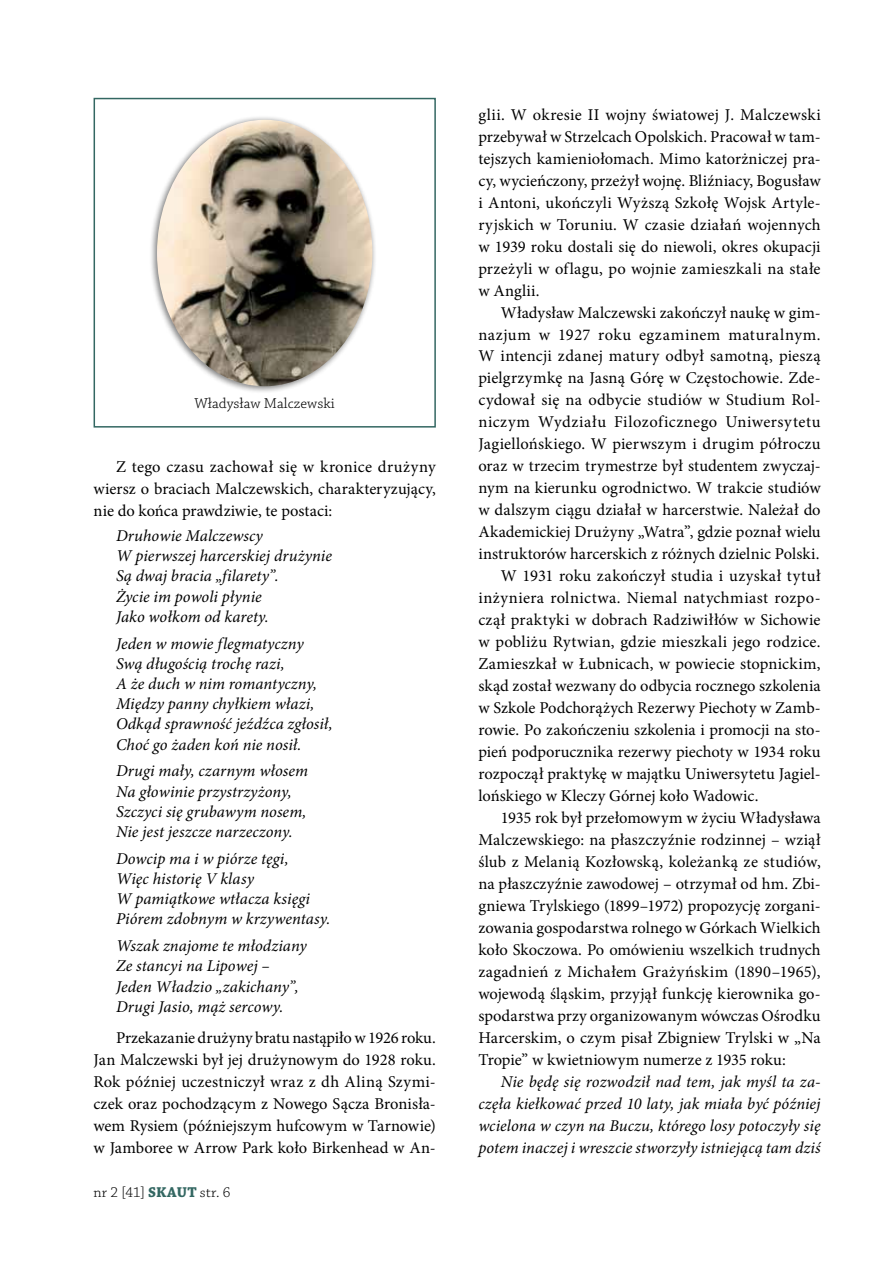
<style>
.page{position:relative;width:893px;height:1263px;background:#fff}
.page>*{position:absolute;margin:0;border:0;box-sizing:border-box;transform-origin:0 0}
.t1{font:16.5px/22px "Minion Pro";letter-spacing:.01em;color:#000;text-align:justify}
.t2{font:italic 16.5px/20.2px "Minion Pro";color:#000}
.t3{font:16.5px "Minion Pro";letter-spacing:.03em;color:#000}
.t4{font:16.5px "Minion Pro";letter-spacing:.035em;color:#000}
.t5{font:15px "Chaparral Pro Light Capt";color:#000}
.t6{font:300 15px "Chaparral Pro";letter-spacing:.01em;color:#000}
.s1{font-weight:700;color:#336762}
</style>
<div class="page">
<div style="left:94px;top:98px;width:342px;height:330px;border:2px solid #336762"></div>
<div style="left:150px;top:115px;width:227px;height:278px;background:#000;opacity:.5"></div>
<img style="left:157px;top:120px;width:215px;height:266px">
<p class="t5" style="left:195px;top:395px;width:142px">Władysław Malczewski</p>
<p class="t1" style="left:94px;top:455px;width:344px;text-indent:22px">Z tego czasu zachował się w kronice drużyny wiersz o braciach Malczewskich, charakteryzujący, nie do końca prawdziwie, te postaci:</p>
<p class="t2" style="left:116px;top:525px;width:217px">Druhowie Malczewscy<br>W pierwszej harcerskiej drużynie<br>Są dwaj bracia „filarety”.<br>Życie im powoli płynie<br>Jako wołkom od karety.</p>
<p class="t2" style="left:116px;top:633px;width:218px">Jeden w mowie flegmatyczny<br>Swą długością trochę razi,<br>A że duch w nim romantyczny,<br>Między panny chyłkiem włazi,<br>Odkąd sprawność jeźdźca zgłosił,<br>Choć go żaden koń nie nosił.</p>
<p class="t2" style="left:116px;top:761px;width:194px">Drugi mały, czarnym włosem<br>Na głowinie przystrzyżony,<br>Szczyci się grubawym nosem,<br>Nie jest jeszcze narzeczony.</p>
<p class="t2" style="left:116px;top:848px;width:216px">Dowcip ma i w piórze tęgi,<br>Więc historię V klasy<br>W pamiątkowe wtłacza księgi<br>Piórem zdobnym w krzywentasy.</p>
<p class="t2" style="left:116px;top:936px;width:192px">Wszak znajome te młodziany<br>Ze stancyi na Lipowej –<br>Jeden Władzio „zakichany”,<br>Drugi Jasio, mąż sercowy.</p>
<p class="t1" style="left:94px;top:1027px;width:344px;text-indent:22px">Przekazanie drużyny bratu nastąpiło w 1926 roku.<br>Jan Malczewski był jej drużynowym do 1928 roku.<br>Rok później uczestniczył wraz z dh Aliną Szymi&shy;czek oraz pochodzącym z Nowego Sącza Bronisła&shy;wem Rysiem (późniejszym hufcowym w Tarnowie) w Jamboree w Arrow Park koło Birkenhead w An-</p>
<p class="t6" style="left:94px;top:1184px;width:138px">nr 2 [41] <span class="s1">SKAUT</span> str. 6</p>
<p class="t1" style="left:478px;top:103px;width:344px">glii. W okresie II wojny światowej J. Malczewski przebywał w Strzelcach Opolskich. Pracował w tam&shy;tejszych kamieniołomach. Mimo katorżniczej pra&shy;cy, wycieńczony, przeżył wojnę. Bliźniacy, Bogusław i Antoni, ukończyli Wyższą Szkołę Wojsk Artyle&shy;ryjskich w Toruniu. W czasie działań wojennych w 1939 roku dostali się do niewoli, okres okupacji przeżyli w oflagu, po wojnie zamieszkali na stałe w Anglii.</p>
<p class="t1" style="left:501px;top:301px;width:321px">Władysław Malczewski zakończył naukę w gim-</p>
<p class="t4" style="left:478px;top:323px;width:344px">nazjum w 1927 roku egzaminem maturalnym.</p>
<p class="t1" style="left:478px;top:345px;width:344px">W intencji zdanej matury odbył samotną, pieszą</p>
<p class="t1" style="left:478px;top:367px;width:344px">pielgrzymkę na Jasną Górę w Częstochowie. Zde-</p>
<p class="t1" style="left:478px;top:389px;width:344px">cydował się na odbycie studiów w Studium Rol-</p>
<p class="t3" style="left:478px;top:411px;width:344px">niczym Wydziału Filozoficznego Uniwersytetu</p>
<p class="t1" style="left:478px;top:433px;width:344px">Jagiellońskiego. W pierwszym i drugim półroczu</p>
<p class="t1" style="left:478px;top:455px;width:344px">oraz w trzecim trymestrze był studentem zwyczaj-</p>
<p class="t1" style="left:478px;top:477px;width:344px">nym na kierunku ogrodnictwo. W trakcie studiów</p>
<p class="t1" style="left:478px;top:499px;width:344px">w dalszym ciągu działał w harcerstwie. Należał do</p>
<p class="t1" style="left:478px;top:521px;width:344px">Akademickiej Drużyny „Watra”, gdzie poznał wielu</p>
<p class="t1" style="left:478px;top:543px;width:343px">instruktorów harcerskich z różnych dzielnic Polski.</p>
<p class="t1" style="left:501px;top:565px;width:321px">W 1931 roku zakończył studia i uzyskał tytuł</p>
<p class="t1" style="left:478px;top:587px;width:344px">inżyniera rolnictwa. Niemal natychmiast rozpo-</p>
<p class="t1" style="left:478px;top:609px;width:344px">czął praktyki w dobrach Radziwiłłów w Sichowie</p>
<p class="t1" style="left:478px;top:631px;width:344px">w pobliżu Rytwian, gdzie mieszkali jego rodzice.</p>
<p class="t1" style="left:478px;top:653px;width:344px">Zamieszkał w Łubnicach, w powiecie stopnickim,</p>
<p class="t1" style="left:478px;top:675px;width:344px">skąd został wezwany do odbycia rocznego szkolenia</p>
<p class="t1" style="left:478px;top:697px;width:344px">w Szkole Podchorążych Rezerwy Piechoty w Zamb-</p>
<p class="t1" style="left:478px;top:719px;width:344px">rowie. Po zakończeniu szkolenia i promocji na sto-</p>
<p class="t1" style="left:478px;top:741px;width:344px">pień podporucznika rezerwy piechoty w 1934 roku</p>
<p class="t1" style="left:478px;top:763px;width:344px">rozpoczął praktykę w majątku Uniwersytetu Jagiel-</p>
<p class="t1" style="left:478px;top:785px;width:282px">lońskiego w Kleczy Górnej koło Wadowic.</p>
<p class="t1" style="left:501px;top:807px;width:321px">1935 rok był przełomowym w życiu Władysława</p>
<p class="t1" style="left:478px;top:829px;width:344px">Malczewskiego: na płaszczyźnie rodzinnej – wziął</p>
<p class="t1" style="left:478px;top:851px;width:344px">ślub z Melanią Kozłowską, koleżanką ze studiów,</p>
<p class="t1" style="left:478px;top:873px;width:344px">na płaszczyźnie zawodowej – otrzymał od hm. Zbi-</p>
<p class="t1" style="left:478px;top:895px;width:344px">gniewa Trylskiego (1899–1972) propozycję zorgani-</p>
<p class="t1" style="left:478px;top:917px;width:344px">zowania gospodarstwa rolnego w Górkach Wielkich</p>
<p class="t1" style="left:478px;top:939px;width:344px">koło Skoczowa. Po omówieniu wszelkich trudnych</p>
<p class="t1" style="left:478px;top:961px;width:344px">zagadnień z Michałem Grażyńskim (1890–1965),</p>
<p class="t1" style="left:478px;top:983px;width:344px">wojewodą śląskim, przyjął funkcję kierownika go-</p>
<p class="t1" style="left:478px;top:1005px;width:344px">spodarstwa przy organizowanym wówczas Ośrodku</p>
<p class="t1" style="left:478px;top:1027px;width:344px">Harcerskim, o czym pisał Zbigniew Trylski w „Na</p>
<p class="t1" style="left:478px;top:1049px;width:309px">Tropie” w kwietniowym numerze z 1935 roku:</p>
<p class="t2" style="left:478px;top:1070px;width:344px;line-height:22px;text-align:justify;text-indent:22px">Nie będę się rozwodził nad tem, jak myśl ta za&shy;częła kiełkować przed 10 laty, jak miała być później wcielona w czyn na Buczu, którego losy potoczyły się potem inaczej i wreszcie stworzyły istniejącą tam dziś</p>
</div>
